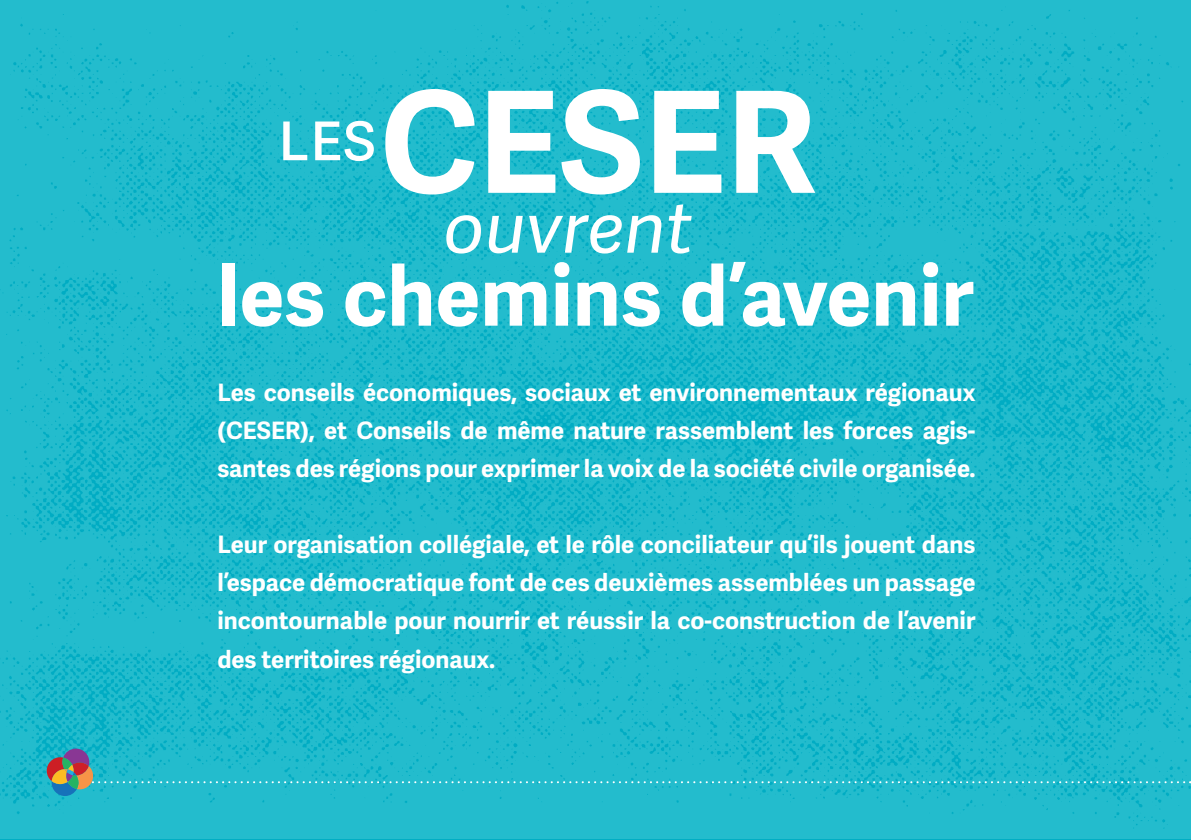
<style>
.page{position:relative;width:1191px;height:840px;background:#fff}
.page>*{position:absolute;margin:0;border:0;box-sizing:border-box;transform-origin:0 0}
.t1{font:700 140.8px "Adelle Sans";color:#fff}
.t2{font:700 82.2px "Adelle Sans";color:#fff}
.t3{font:italic 71.6px "Adelle Sans";color:#fff}
.t4{font:700 24px/38px "Adelle Sans";color:#fff;text-align:justify}
</style>
<div class="page">
<img style="left:0;top:0;width:1191px;height:839px">
<svg style="left:47px;top:748px;width:1144px;height:47px;background:#26b8c9"></svg>
<h1 class="t1" style="left:278px;top:58px;width:540px"><sup>les</sup>CESER</h1>
<h3 class="t3" style="left:443px;top:185px;width:251px">ouvrent</h3>
<h2 class="t2" style="left:217px;top:247px;width:758px">les chemins d’avenir</h2>
<p class="t4" style="left:217px;top:374px;width:759px">Les conseils économiques, sociaux et environnementaux régionaux (CESER), et Conseils de même nature rassemblent les forces agis&shy;santes des régions pour exprimer la voix de la société civile organisée.</p>
<p class="t4" style="left:217px;top:526px;width:759px">Leur organisation collégiale, et le rôle conciliateur qu’ils jouent dans l’espace démocratique font de ces deuxièmes assemblées un passage incontournable pour nourrir et réussir la co-construction de l’avenir des territoires régionaux.</p>
</div>
